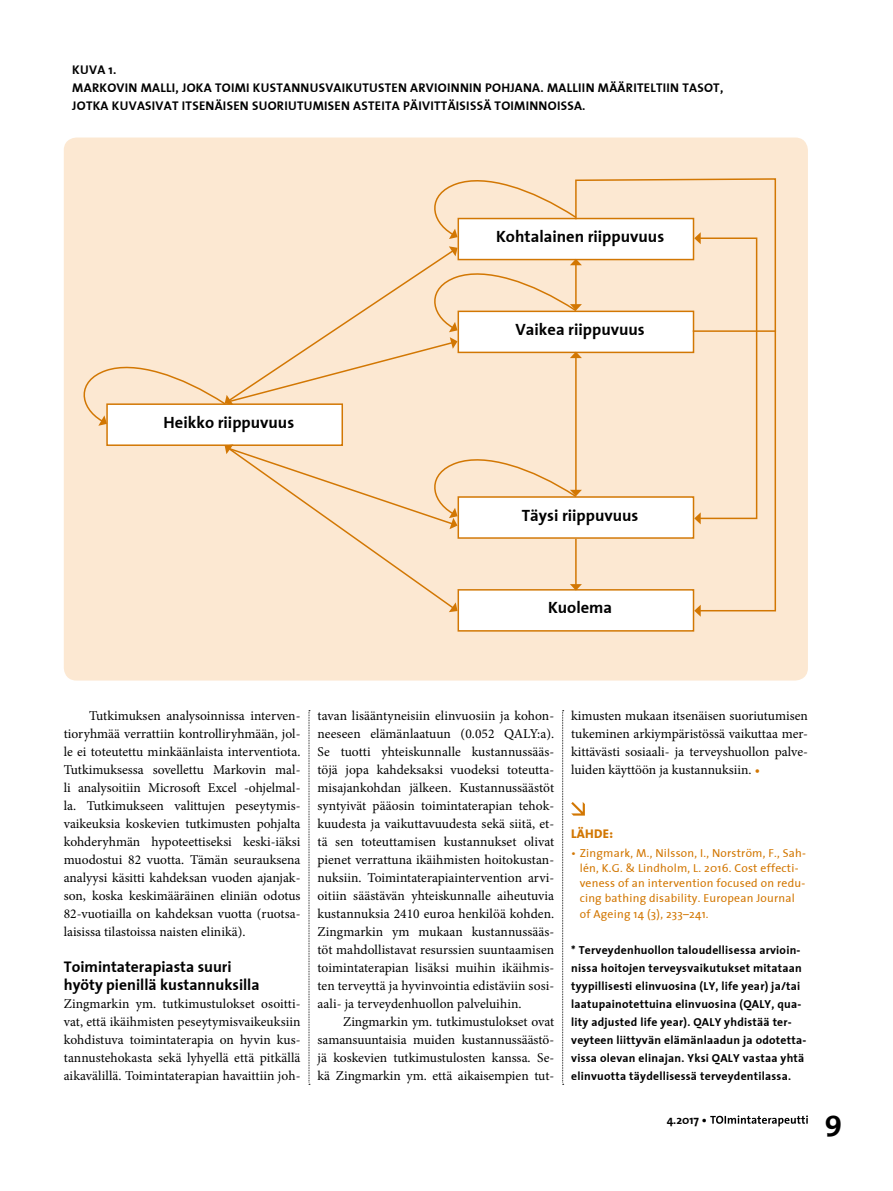
<style>
.page{position:relative;width:893px;height:1191px;background:#fff}
.page>*{position:absolute;margin:0;border:0;box-sizing:border-box;transform-origin:0 0}
.t1{font:700 30px "The Sans";color:#000}
.t2{font:700 16.5px "The Sans";color:#000}
.t3{font:700 15.6px/18px "The Sans";color:#000}
.t4{font:13.5px/18px "Minion Pro";color:#000;text-align:justify}
.t5{font:700 12.75px/18px "The Sans";letter-spacing:.02em;color:#000}
.t6{font:800 12.75px "The Sans";letter-spacing:.02em;color:#d27703}
.t7{font:700 12px "The Sans";color:#000}
.t8{font:700 11.7px/18px "The Sans";letter-spacing:.02em;color:#000}
.t9{font:11.7px/15px "The Sans";letter-spacing:.02em;color:#d27703}
.s1{color:#d27703}
</style>
<div class="page">
<div style="left:64px;top:137px;width:744px;height:543px;background:#fce8d2;border-radius:13px"></div>
<div style="left:107px;top:404px;width:235px;height:41px;background:#fff"></div>
<div style="left:106px;top:403px;width:237px;height:43px;border:2px solid #d27703"></div>
<div style="left:458px;top:218px;width:235px;height:41px;background:#fff"></div>
<div style="left:458px;top:590px;width:235px;height:41px;background:#fff"></div>
<div style="left:458px;top:589px;width:236px;height:42px;border:2px solid #d27703"></div>
<svg style="left:578px;top:178px;width:199px;height:434px"></svg>
<svg style="left:694px;top:604px;width:7px;height:13px"></svg>
<hr style="left:693px;top:330px;width:83px;height:2px;background:#d27703">
<hr style="left:575px;top:357px;width:2px;height:133px;background:#d27703">
<svg style="left:434px;top:179px;width:144px;height:60px"></svg>
<svg style="left:83px;top:246px;width:499px;height:180px"></svg>
<svg style="left:225px;top:444px;width:357px;height:168px"></svg>
<svg style="left:571px;top:802px;width:14px;height:13px"></svg>
<svg style="left:309px;top:710px;width:1px;height:375px"></svg>
<svg style="left:562px;top:710px;width:2px;height:375px"></svg>
<svg style="left:710px;top:1115px;width:98px;height:11px"></svg>
<p class="t5" style="left:72px;top:62px;width:653px">KUVA 1.<br>MARKOVIN MALLI, JOKA TOIMI KUSTANNUSVAIKUTUSTEN ARVIOINNIN POHJANA. MALLIIN MÄÄRITELTIIN TASOT,<br>JOTKA KUVASIVAT ITSENÄISEN SUORIUTUMISEN ASTEITA PÄIVITTÄISISSÄ TOIMINNOISSA.</p>
<p class="t2" style="left:496px;top:228px;width:170px">Kohtalainen riippuvuus</p>
<p class="t2" style="left:164px;top:414px;width:132px">Heikko riippuvuus</p>
<p class="t2" style="left:515px;top:321px;width:131px">Vaikea riippuvuus</p>
<p class="t2" style="left:522px;top:507px;width:118px">Täysi riippuvuus</p>
<p class="t2" style="left:548px;top:599px;width:66px">Kuolema</p>
<p class="t4" style="left:64px;top:707px;width:238px;text-indent:26px">Tutkimuksen analysoinnissa interven&shy;tioryhmää verrattiin kontrolliryhmään, jol&shy;le ei toteutettu minkäänlaista interventiota.<br>Tutkimuksessa sovellettu Markovin mal&shy;li analysoitiin Microsoft Excel -ohjelmal&shy;la. Tutkimukseen valittujen peseytymis&shy;vaikeuksia koskevien tutkimusten pohjalta kohderyhmän hypoteettiseksi keski-iäksi muodostui 82 vuotta. Tämän seurauksena analyysi käsitti kahdeksan vuoden ajanjak&shy;son, koska keskimääräinen eliniän odotus 82-vuotiailla on kahdeksan vuotta (ruotsa&shy;laisissa tilastoissa naisten elinikä).</p>
<p class="t3" style="left:64px;top:958px;width:197px">Toimintaterapiasta suuri hyöty pienillä kustannuksilla</p>
<p class="t4" style="left:64px;top:995px;width:238px">Zingmarkin ym. tutkimustulokset osoitti&shy;vat, että ikäihmisten peseytymisvaikeuksiin kohdistuva toimintaterapia on hyvin kus&shy;tannustehokasta sekä lyhyellä että pitkällä aikavälillä. Toimintaterapian havaittiin joh-</p>
<p class="t4" style="left:317px;top:707px;width:238px">tavan lisääntyneisiin elinvuosiin ja kohon&shy;neeseen elämänlaatuun (0.052 QALY:a).<br>Se tuotti yhteiskunnalle kustannussääs&shy;töjä jopa kahdeksaksi vuodeksi toteutta&shy;misajankohdan jälkeen. Kustannussäästöt syntyivät pääosin toimintaterapian tehok&shy;kuudesta ja vaikuttavuudesta sekä siitä, et&shy;tä sen toteuttamisen kustannukset olivat pienet verrattuna ikäihmisten hoitokustan&shy;nuksiin. Toimintaterapiaintervention arvi&shy;oitiin säästävän yhteiskunnalle aiheutuvia kustannuksia 2410 euroa henkilöä kohden.<br>Zingmarkin ym mukaan kustannussääs&shy;töt mahdollistavat resurssien suuntaamisen toimintaterapian lisäksi muihin ikäihmis&shy;ten terveyttä ja hyvinvointia edistäviin sosi&shy;aali- ja terveydenhuollon palveluihin.</p>
<p class="t4" style="left:317px;top:1013px;width:238px;text-indent:26px">Zingmarkin ym. tutkimustulokset ovat samansuuntaisia muiden kustannussäästö&shy;jä koskevien tutkimustulosten kanssa. Se&shy;kä Zingmarkin ym. että aikaisempien tut-</p>
<p class="t4" style="left:571px;top:707px;width:238px">kimusten mukaan itsenäisen suoriutumisen tukeminen arkiympäristössä vaikuttaa mer&shy;kittävästi sosiaali- ja terveyshuollon palve&shy;luiden käyttöön ja kustannuksiin. <span class="s1">•</span></p>
<p class="t6" style="left:571px;top:827px;width:43px">LÄHDE:</p>
<p class="t9" style="left:580px;top:846px;width:228px;text-indent:-9px">• Zingmark, M., Nilsson, I., Norström, F., Sah&shy;lén, K.G. &amp; Lindholm, L. 2016. Cost effecti&shy;veness of an intervention focused on redu&shy;cing bathing disability. European Journal</p>
<p class="t9" style="left:580px;top:907px;width:130px">of Ageing 14 (3), 233–241.</p>
<p class="t8" style="left:571px;top:942px;width:237px">* Terveydenhuollon taloudellisessa arvioin&shy;nissa hoitojen terveysvaikutukset mitataan tyypillisesti elinvuosina (LY, life year) ja/tai laatupainotettuina elinvuosina (QALY, qua&shy;lity adjusted life year). QALY yhdistää ter&shy;veyteen liittyvän elämänlaadun ja odotetta&shy;vissa olevan elinajan. Yksi QALY vastaa yhtä elinvuotta täydellisessä terveydentilassa.</p>
<p class="t7" style="left:667px;top:1113px;width:42px">4.2017 •</p>
<h1 class="t1" style="left:825px;top:1106px;width:19px">9</h1>
</div>
